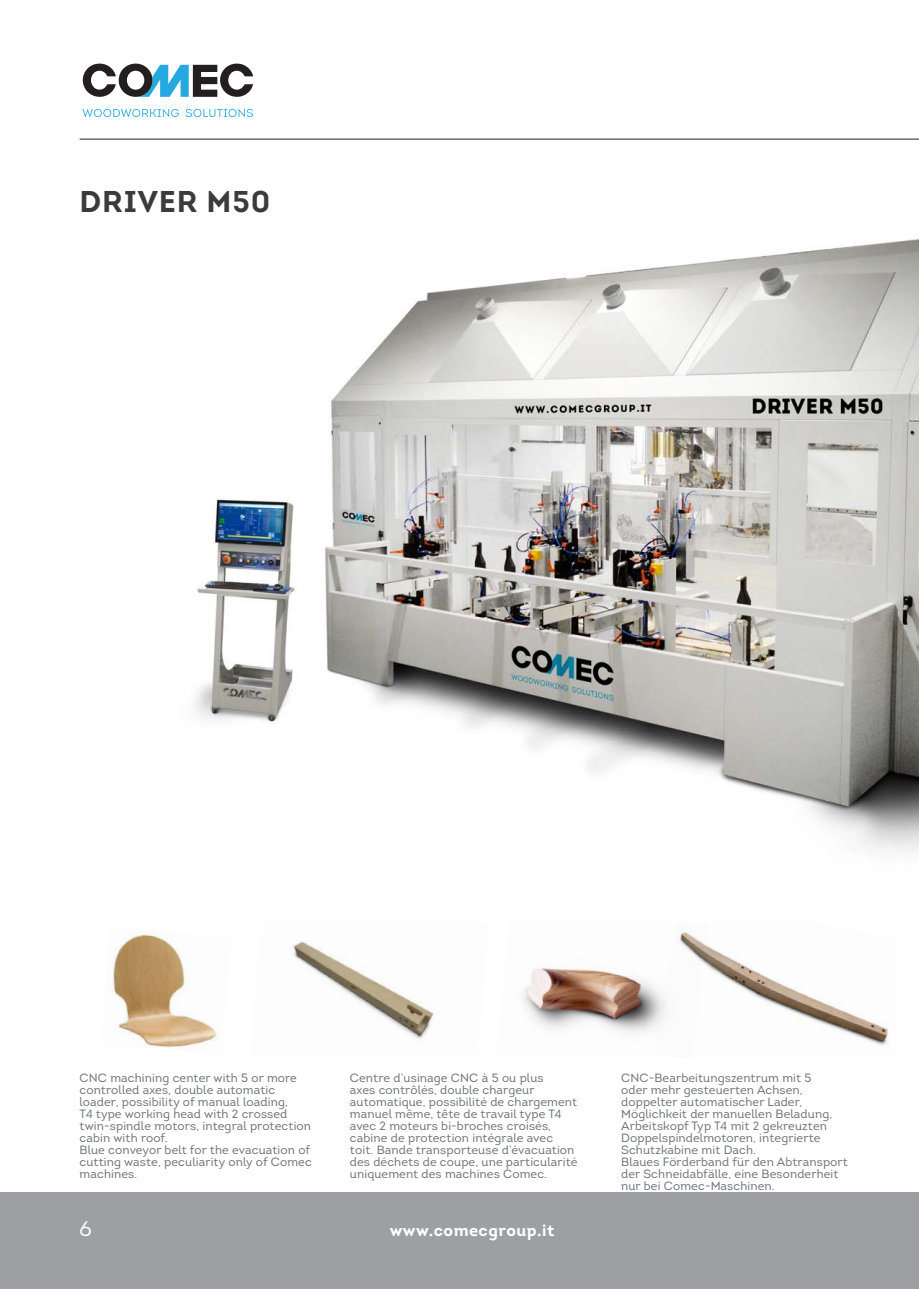
<style>
.page{position:relative;width:919px;height:1289px;background:#fff}
.page>*{position:absolute;margin:0;border:0;box-sizing:border-box;transform-origin:0 0}
.t1{font:700 30px "Intro";letter-spacing:.03em;color:#3c3a3b}
.t2{font:21px "Intro";color:#fff}
.t3{font:18px "Intro";color:#fff}
.t4{font:700 16.5px "Intro";letter-spacing:.03em;color:#fff}
.t5{font:12px/12px "Intro";letter-spacing:.01em;color:#6b6f6f}
</style>
<div class="page">
<img style="left:194px;top:239px;width:724px;height:613px">
<img style="left:293px;top:941px;width:141px;height:99px">
<img style="left:522px;top:968px;width:133px;height:65px">
<img style="left:655px;top:931px;width:234px;height:115px">
<img style="left:111px;top:934px;width:106px;height:114px">
<svg style="left:83px;top:64px;width:170px;height:33px"></svg>
<svg style="left:82px;top:109px;width:171px;height:7px"></svg>
<div style="left:0;top:1192px;width:918px;height:96px;background:#9d9fa2"></div>
<hr style="left:80px;top:139px;width:838px;height:1px;background:#231f20">
<p class="t1" style="left:80px;top:182px;width:192px">DRIVER M50</p>
<p class="t5" style="left:80px;top:1071px;width:233px">CNC machining center with 5 or more controlled axes, double automatic loader, possibility of manual loading,<br>T4 type working head with 2 crossed twin-spindle motors, integral protection cabin with roof.</p>
<p class="t5" style="left:80px;top:1143px;width:234px">Blue conveyor belt for the evacuation of cutting waste, peculiarity only of Comec machines.</p>
<p class="t5" style="left:350px;top:1071px;width:229px">Centre d’usinage CNC à 5 ou plus<br>axes contrôlés, double chargeur automatique, possibilité de chargement manuel même, tête de travail type T4 avec 2 moteurs bi-broches croisés, cabine de protection intégrale avec toit. Bande transporteuse d’évacuation des déchets de coupe, une particularité uniquement des machines Comec.</p>
<p class="t5" style="left:621px;top:1071px;width:212px">CNC-Bearbeitungszentrum mit 5 oder mehr gesteuerten Achsen, doppelter automatischer Lader,<br>Möglichkeit der manuellen Beladung,<br>Arbeitskopf Typ T4 mit 2 gekreuzten<br>Doppelspindelmotoren, integrierte<br>Schutzkabine mit Dach.</p>
<p class="t5" style="left:621px;top:1155px;width:228px">Blaues Förderband für den Abtransport der Schneidabfälle, eine Besonderheit nur bei Comec-Maschinen.</p>
<h3 class="t3" style="left:80px;top:1216px;width:12px">6</h3>
<p class="t2" style="left:80px;top:1216px;width:14px">6</p>
<p class="t4" style="left:390px;top:1219px;width:166px">www.comecgroup.it</p>
</div>
